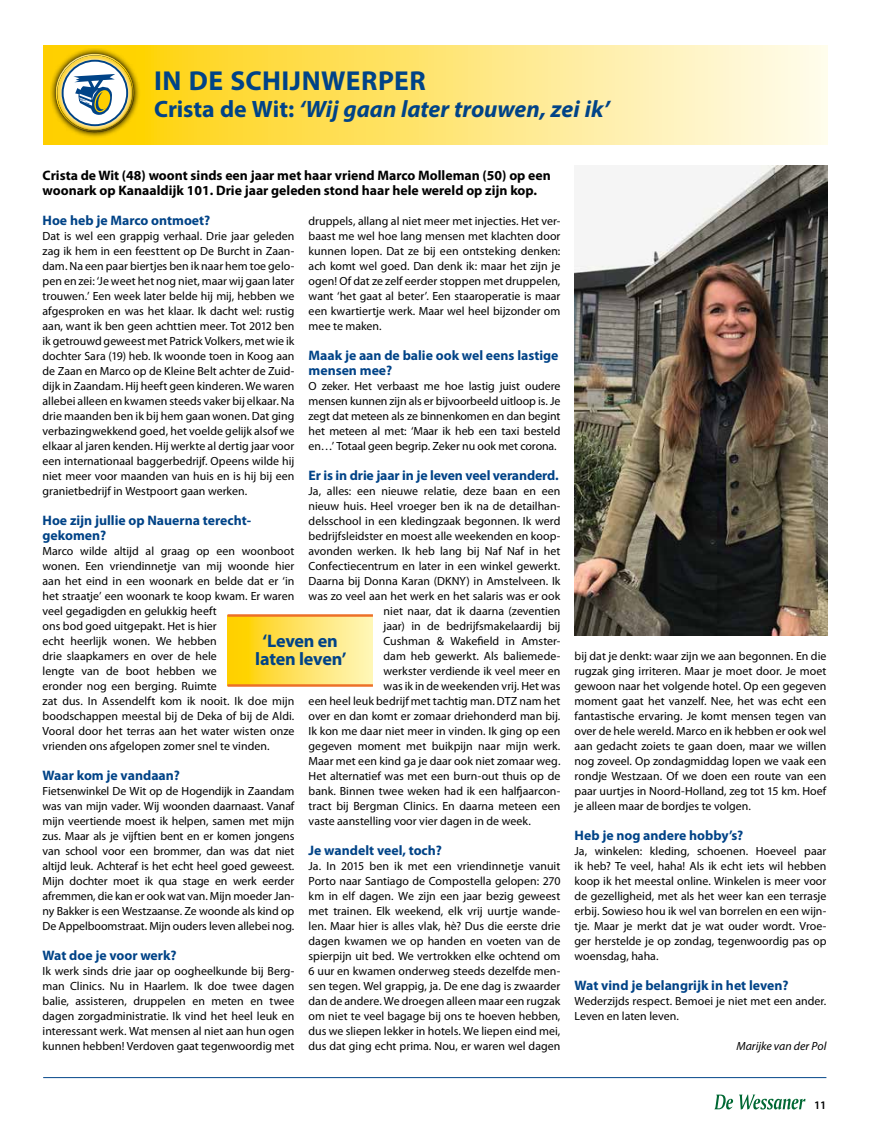
<style>
.page{position:relative;width:869px;height:1134px;background:#fff}
.page>*{position:absolute;margin:0;border:0;box-sizing:border-box;transform-origin:0 0}
.t1{font:700 27.5px "Myriad Pro";letter-spacing:.02em;color:#004387}
.t2{font:italic 700 23.75px "Myriad Pro";letter-spacing:-.005em;color:#004387}
.t3{font:700 18.12px/18.8px "Myriad Pro";letter-spacing:-.015em;color:#004387;text-align:center}
.t4{font:700 13.75px/15px "Myriad Pro";color:#004387}
.t5{font:700 13.75px/15px "Myriad Pro";color:#000}
.t6{font:11.88px/15px "Myriad Pro";letter-spacing:.005em;color:#000;text-align:justify}
.t7{font:italic 11.88px "Myriad Pro";color:#000}
.t8{font:600 11.62px "Myriad Pro";color:#000}
.s1{font-style:normal}
</style>
<div class="page">
<div style="left:43px;top:45px;width:783px;height:100px;background:linear-gradient(to right,#ffce00,#fffcf2)"></div>
<svg style="left:49px;top:48px;width:91px;height:91px"></svg>
<div style="left:52px;top:51px;width:79px;height:61px;background:#fff;opacity:.65"></div>
<div style="left:57px;top:66px;width:80px;height:69px;background:#000;opacity:.65"></div>
<img style="left:574px;top:165px;width:252px;height:470px">
<svg style="left:227px;top:617px;width:146px;height:67px;background:#ffe25c"></svg>
<hr style="left:227px;top:614px;width:146px;height:3px;background:#ed6f27">
<hr style="left:227px;top:684px;width:146px;height:3px;background:#ed6f27">
<svg style="left:714px;top:1094px;width:18px;height:15px"></svg>
<svg style="left:739px;top:1094px;width:66px;height:15px"></svg>
<hr style="left:43px;top:1077px;width:783px;height:1px;background:#004387">
<h1 class="t1" style="left:154px;top:65px;width:273px">IN DE SCHIJNWERPER</h1>
<h2 class="t2" style="left:154px;top:94px;width:457px"><span class="s1">Crista de Wit:</span> ‘Wij gaan later trouwen, zei ik’</h2>
<p class="t5" style="left:43px;top:168px;width:509px">Crista de Wit (48) woont sinds een jaar met haar vriend Marco Molleman (50) op een woonark op Kanaaldijk 101. Drie jaar geleden stond haar hele wereld op zijn kop.</p>
<p class="t4" style="left:43px;top:213px;width:169px">Hoe heb je Marco ontmoet?</p>
<p class="t6" style="left:43px;top:229px;width:253px">Dat is wel een grappig verhaal. Drie jaar geleden zag ik hem in een feesttent op De Burcht in Zaan&shy;dam. Na een paar biertjes ben ik naar hem toe gelo&shy;pen en zei: ‘Je weet het nog niet, maar wij gaan later trouwen.’ Een week later belde hij mij, hebben we afgesproken en was het klaar. Ik dacht wel: rustig aan, want ik ben geen achttien meer. Tot 2012 ben ik getrouwd geweest met Patrick Volkers, met wie ik dochter Sara (19) heb. Ik woonde toen in Koog aan de Zaan en Marco op de Kleine Belt achter de Zuid&shy;dijk in Zaandam. Hij heeft geen kinderen. We waren allebei alleen en kwamen steeds vaker bij elkaar. Na drie maanden ben ik bij hem gaan wonen. Dat ging verbazingwekkend goed, het voelde gelijk alsof we elkaar al jaren kenden. Hij werkte al dertig jaar voor een internationaal baggerbedrijf. Opeens wilde hij niet meer voor maanden van huis en is hij bij een granietbedrijf in Westpoort gaan werken.</p>
<p class="t4" style="left:43px;top:513px;width:209px">Hoe zijn jullie op Nauerna terecht&shy;gekomen?</p>
<p class="t6" style="left:43px;top:544px;width:253px;text-align:left">Marco wilde altijd al graag op een woonboot wonen. Een vriendinnetje van mij woonde hier aan het eind in een woonark en belde dat er ‘in het straatje’ een woonark te koop kwam. Er waren veel gegadigden en gelukkig heeft<br>ons bod goed uitgepakt. Het is hier<br>echt heerlijk wonen. We hebben<br>drie slaapkamers en over de hele<br>lengte van de boot hebben we<br>eronder nog een berging. Ruimte<br>zat dus. In Assendelft kom ik nooit. Ik doe mijn boodschappen meestal bij de Deka of bij de Aldi.<br>Vooral door het terras aan het water wisten onze vrienden ons afgelopen zomer snel te vinden.</p>
<p class="t4" style="left:43px;top:768px;width:139px">Waar kom je vandaan?</p>
<p class="t6" style="left:43px;top:784px;width:253px">Fietsenwinkel De Wit op de Hogendijk in Zaandam was van mijn vader. Wij woonden daarnaast. Vanaf mijn veertiende moest ik helpen, samen met mijn zus. Maar als je vijftien bent en er komen jongens van school voor een brommer, dan was dat niet altijd leuk. Achteraf is het echt heel goed geweest.<br>Mijn dochter moet ik qua stage en werk eerder afremmen, die kan er ook wat van. Mijn moeder Jan&shy;ny Bakker is een Westzaanse. Ze woonde als kind op De Appelboomstraat. Mijn ouders leven allebei nog.</p>
<p class="t4" style="left:43px;top:948px;width:136px">Wat doe je voor werk?</p>
<p class="t6" style="left:43px;top:964px;width:253px">Ik werk sinds drie jaar op oogheelkunde bij Berg&shy;man Clinics. Nu in Haarlem. Ik doe twee dagen balie, assisteren, druppelen en meten en twee dagen zorgadministratie. Ik vind het heel leuk en interessant werk. Wat mensen al niet aan hun ogen kunnen hebben! Verdoven gaat tegenwoordig met</p>
<p class="t6" style="left:308px;top:214px;width:253px">druppels, allang al niet meer met injecties. Het ver&shy;baast me wel hoe lang mensen met klachten door kunnen lopen. Dat ze bij een ontsteking denken: ach komt wel goed. Dan denk ik: maar het zijn je ogen! Of dat ze zelf eerder stoppen met druppelen, want ‘het gaat al beter’. Een staaroperatie is maar een kwartiertje werk. Maar wel heel bijzonder om mee te maken.</p>
<p class="t4" style="left:308px;top:348px;width:251px">Maak je aan de balie ook wel eens lastige mensen mee?</p>
<p class="t6" style="left:308px;top:379px;width:253px">O zeker. Het verbaast me hoe lastig juist oudere mensen kunnen zijn als er bijvoorbeeld uitloop is. Je zegt dat meteen als ze binnenkomen en dan begint het meteen al met: ‘Maar ik heb een taxi besteld en…’ Totaal geen begrip. Zeker nu ook met corona.</p>
<p class="t4" style="left:308px;top:468px;width:251px">Er is in drie jaar in je leven veel veranderd.</p>
<p class="t6" style="left:308px;top:484px;width:253px">Ja, alles: een nieuwe relatie, deze baan en een</p>
<p class="t6" style="left:308px;top:499px;width:253px">nieuw huis. Heel vroeger ben ik na de detailhan-</p>
<p class="t6" style="left:308px;top:514px;width:253px">delsschool in een kledingzaak begonnen. Ik werd</p>
<p class="t6" style="left:308px;top:529px;width:253px">bedrijfsleidster en moest alle weekenden en koop-</p>
<p class="t6" style="left:308px;top:544px;width:253px">avonden werken. Ik heb lang bij Naf Naf in het</p>
<p class="t6" style="left:308px;top:559px;width:253px">Confectiecentrum en later in een winkel gewerkt.</p>
<p class="t6" style="left:308px;top:574px;width:253px">Daarna bij Donna Karan (DKNY) in Amstelveen. Ik</p>
<p class="t6" style="left:308px;top:589px;width:253px">was zo veel aan het werk en het salaris was er ook</p>
<p class="t6" style="left:383px;top:604px;width:178px">niet naar, dat ik daarna (zeventien</p>
<p class="t6" style="left:383px;top:619px;width:178px">jaar) in de bedrijfsmakelaardij bij</p>
<p class="t6" style="left:383px;top:634px;width:178px">Cushman &amp; Wakefield in Amster-</p>
<p class="t6" style="left:383px;top:649px;width:178px">dam heb gewerkt. Als baliemede-</p>
<p class="t6" style="left:383px;top:664px;width:178px">werkster verdiende ik veel meer en</p>
<p class="t6" style="left:383px;top:679px;width:178px">was ik in de weekenden vrij. Het was</p>
<p class="t6" style="left:308px;top:694px;width:253px">een heel leuk bedrijf met tachtig man. DTZ nam het</p>
<p class="t6" style="left:308px;top:709px;width:253px">over en dan komt er zomaar driehonderd man bij.</p>
<p class="t6" style="left:308px;top:724px;width:253px">Ik kon me daar niet meer in vinden. Ik ging op een</p>
<p class="t6" style="left:308px;top:739px;width:253px">gegeven moment met buikpijn naar mijn werk.</p>
<p class="t6" style="left:308px;top:754px;width:253px">Maar met een kind ga je daar ook niet zomaar weg.</p>
<p class="t6" style="left:308px;top:769px;width:253px">Het alternatief was met een burn-out thuis op de</p>
<p class="t6" style="left:308px;top:784px;width:253px">bank. Binnen twee weken had ik een halfjaarcon-</p>
<p class="t6" style="left:308px;top:799px;width:253px">tract bij Bergman Clinics. En daarna meteen een</p>
<p class="t6" style="left:308px;top:814px;width:224px">vaste aanstelling voor vier dagen in de week.</p>
<p class="t4" style="left:308px;top:843px;width:135px">Je wandelt veel, toch?</p>
<p class="t6" style="left:308px;top:859px;width:253px">Ja. In 2015 ben ik met een vriendinnetje vanuit Porto naar Santiago de Compostella gelopen: 270 km in elf dagen. We zijn een jaar bezig geweest met trainen. Elk weekend, elk vrij uurtje wande&shy;len. Maar hier is alles vlak, hè? Dus die eerste drie dagen kwamen we op handen en voeten van de spierpijn uit bed. We vertrokken elke ochtend om 6 uur en kwamen onderweg steeds dezelfde men&shy;sen tegen. Wel grappig, ja. De ene dag is zwaarder dan de andere. We droegen alleen maar een rugzak om niet te veel bagage bij ons te hoeven hebben, dus we sliepen lekker in hotels. We liepen eind mei, dus dat ging echt prima. Nou, er waren wel dagen</p>
<h3 class="t3" style="left:255px;top:631px;width:93px">‘Leven en laten leven’</h3>
<p class="t6" style="left:574px;top:649px;width:253px">bij dat je denkt: waar zijn we aan begonnen. En die rugzak ging irriteren. Maar je moet door. Je moet gewoon naar het volgende hotel. Op een gegeven moment gaat het vanzelf. Nee, het was echt een fantastische ervaring. Je komt mensen tegen van over de hele wereld. Marco en ik hebben er ook wel aan gedacht zoiets te gaan doen, maar we willen nog zoveel. Op zondagmiddag lopen we vaak een rondje Westzaan. Of we doen een route van een paar uurtjes in Noord-Holland, zeg tot 15 km. Hoef je alleen maar de bordjes te volgen.</p>
<p class="t4" style="left:574px;top:828px;width:170px">Heb je nog andere hobby’s?</p>
<p class="t6" style="left:574px;top:844px;width:253px">Ja, winkelen: kleding, schoenen. Hoeveel paar ik heb? Te veel, haha! Als ik echt iets wil hebben koop ik het meestal online. Winkelen is meer voor de gezelligheid, met als het weer kan een terrasje erbij. Sowieso hou ik wel van borrelen en een wijn&shy;tje. Maar je merkt dat je wat ouder wordt. Vroe&shy;ger herstelde je op zondag, tegenwoordig pas op woensdag, haha.</p>
<p class="t4" style="left:574px;top:978px;width:215px">Wat vind je belangrijk in het leven?</p>
<p class="t6" style="left:574px;top:994px;width:253px">Wederzijds respect. Bemoei je niet met een ander.<br>Leven en laten leven.</p>
<p class="t7" style="left:736px;top:1039px;width:91px">Marijke van der Pol</p>
<p class="t8" style="left:813px;top:1099px;width:14px">11</p>
</div>
